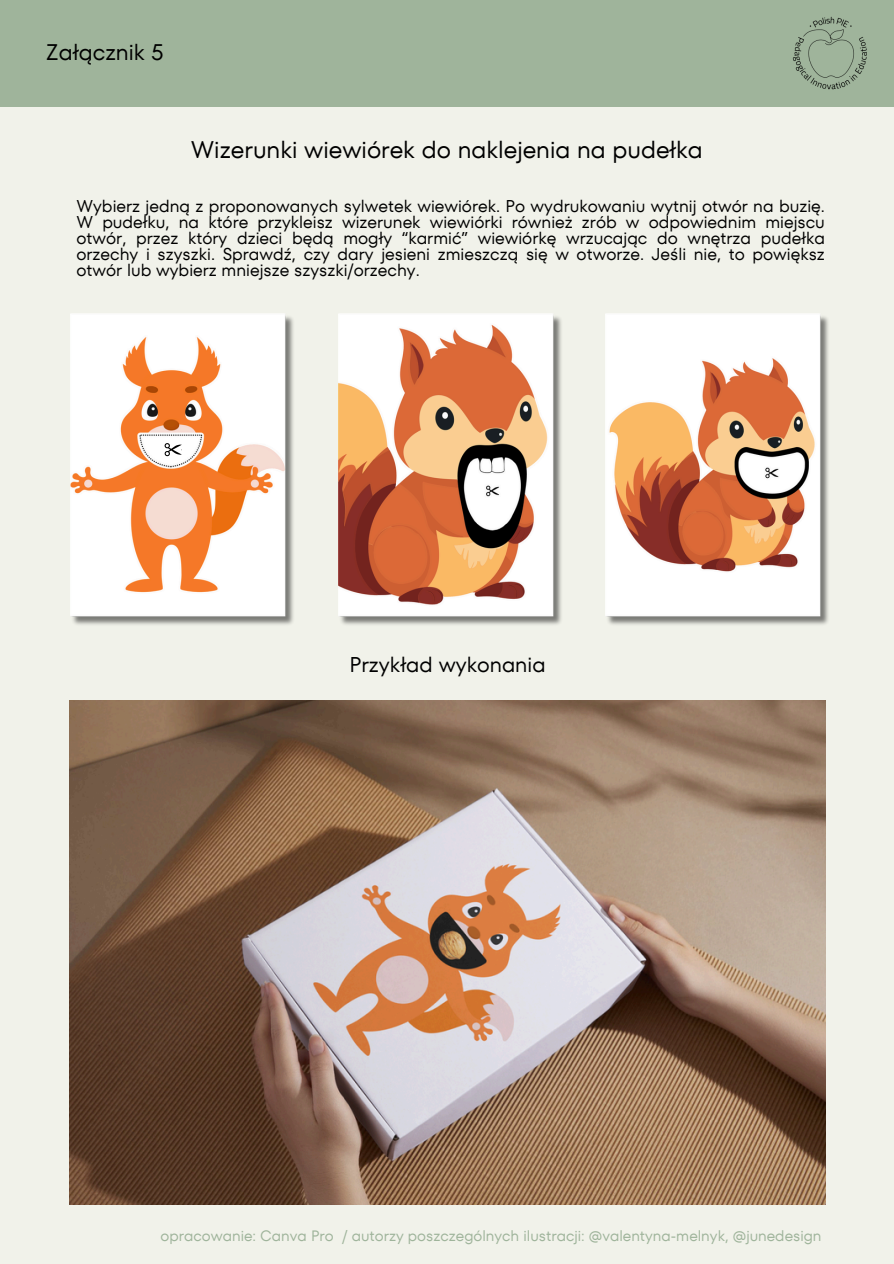
<style>
.page{position:relative;width:894px;height:1264px;background:#fff}
.page>*{position:absolute;margin:0;border:0;box-sizing:border-box;transform-origin:0 0}
.t1{font:24px "TT Fors";color:#000}
.t2{font:22.5px "TT Fors";color:#000}
.t3{font:21.3px "TT Fors";color:#000}
.t4{font:17.1px/15.9px "TT Fors";color:#000;text-align:justify}
.t5{font:15px "TT Fors";color:#9fb49b}
</style>
<div class="page">
<div style="left:0;top:0;width:893px;height:1263px;background:#f1f2ea"></div>
<div style="left:0;top:0;width:893px;height:106px;background:#9fb49b"></div>
<img style="left:792px;top:16px;width:75px;height:74px">
<img style="left:69px;top:700px;width:756px;height:504px">
<img style="left:70px;top:313px;width:224px;height:312px">
<svg style="left:164px;top:443px;width:17px;height:13px"></svg>
<img style="left:605px;top:313px;width:224px;height:312px">
<img style="left:338px;top:313px;width:224px;height:312px">
<p class="t2" style="left:46px;top:36px;width:119px">Załącznik 5</p>
<p class="t1" style="left:191px;top:133px;width:513px">Wizerunki wiewiórek do naklejenia na pudełka</p>
<p class="t4" style="left:76px;top:198px;width:749px">Wybierz jedną z proponowanych sylwetek wiewiórek. Po wydrukowaniu wytnij otwór na buzię.<br>W pudełku, na które przykleisz wizerunek wiewiórki również zrób w odpowiednim miejscu otwór, przez który dzieci będą mogły “karmić” wiewiórkę wrzucając do wnętrza pudełka orzechy i szyszki. Sprawdź, czy dary jesieni zmieszczą się w otworze. Jeśli nie, to powiększ otwór lub wybierz mniejsze szyszki/orzechy.</p>
<p class="t3" style="left:349px;top:649px;width:198px">Przykład wykonania</p>
<h2 class="t5" style="left:161px;top:1225px;width:662px">opracowanie: Canva Pro / autorzy poszczególnych ilustracji: @valentyna-melnyk, @junedesign</h2>
</div>
